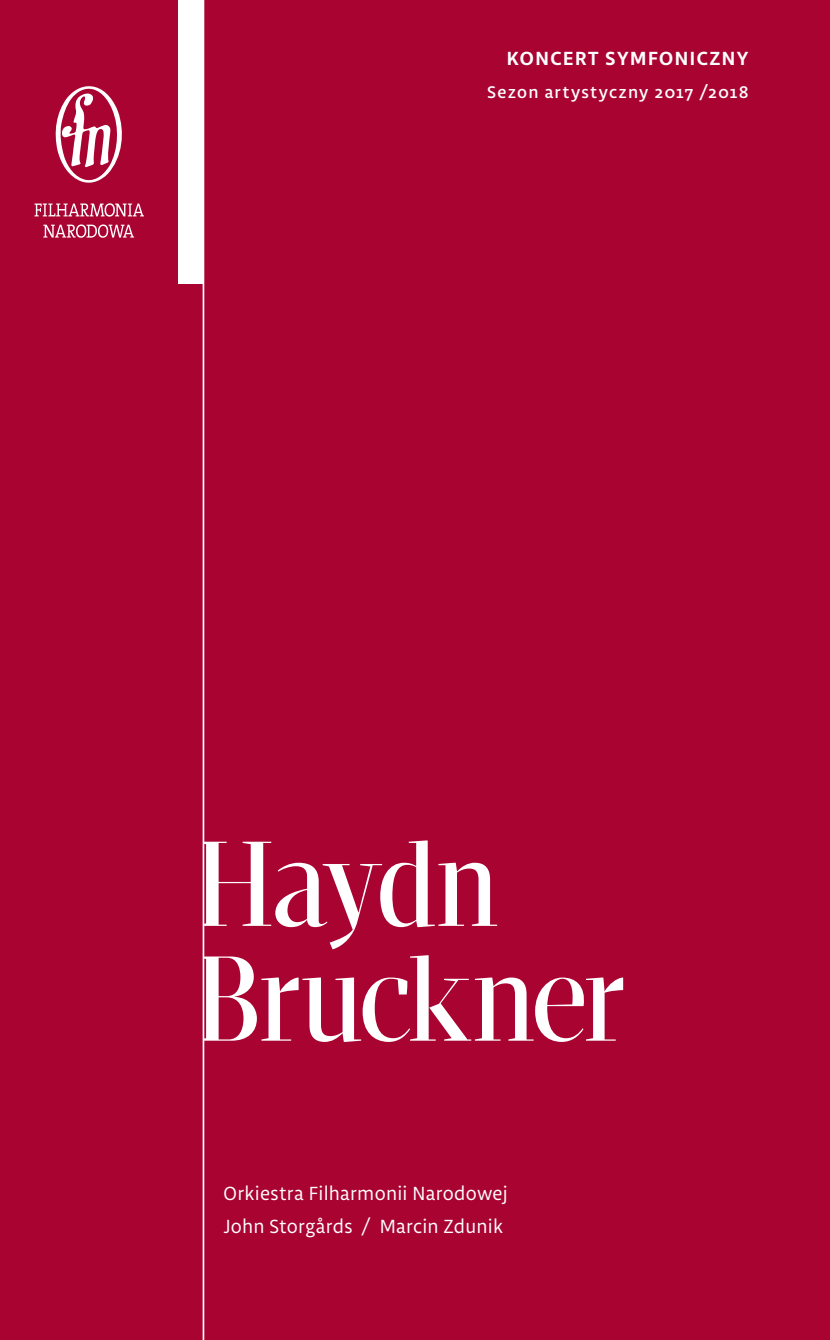
<style>
.page{position:relative;width:830px;height:1340px;background:#fff}
.page>*{position:absolute;margin:0;border:0;box-sizing:border-box;transform-origin:0 0}
.t1{font:500 123.75px/114.8px "Apud Display";letter-spacing:-.035em;color:#fff}
.t2{font:20.25px/33.8px "Libertad";letter-spacing:.015em;color:#fff}
.t3{font:700 20.25px "Libertad";letter-spacing:.075em;color:#fff}
.t4{font:500 18px "Libertad";letter-spacing:.065em;color:#fff}
</style>
<div class="page">
<div style="left:0;top:0;width:829px;height:1339px;background:#a90332"></div>
<svg style="left:34px;top:203px;width:110px;height:14px"></svg>
<svg style="left:43px;top:224px;width:91px;height:14px"></svg>
<svg style="left:55px;top:86px;width:67px;height:97px"></svg>
<div style="left:178px;top:0;width:26px;height:283px;background:#fff"></div>
<hr style="left:202px;top:0;width:2px;height:1339px;background:#fff">
<p class="t3" style="left:506px;top:45px;width:243px">KONCERT SYMFONICZNY</p>
<p class="t4" style="left:487px;top:81px;width:263px">Sezon artystyczny 2017 /2018</p>
<h1 class="t1" style="left:194px;top:827px;width:432px">Haydn<br>Bruckner</h1>
<p class="t2" style="left:223px;top:1175px;width:286px">Orkiestra Filharmonii Narodowej<br>John Storgårds / Marcin Zdunik</p>
</div>
